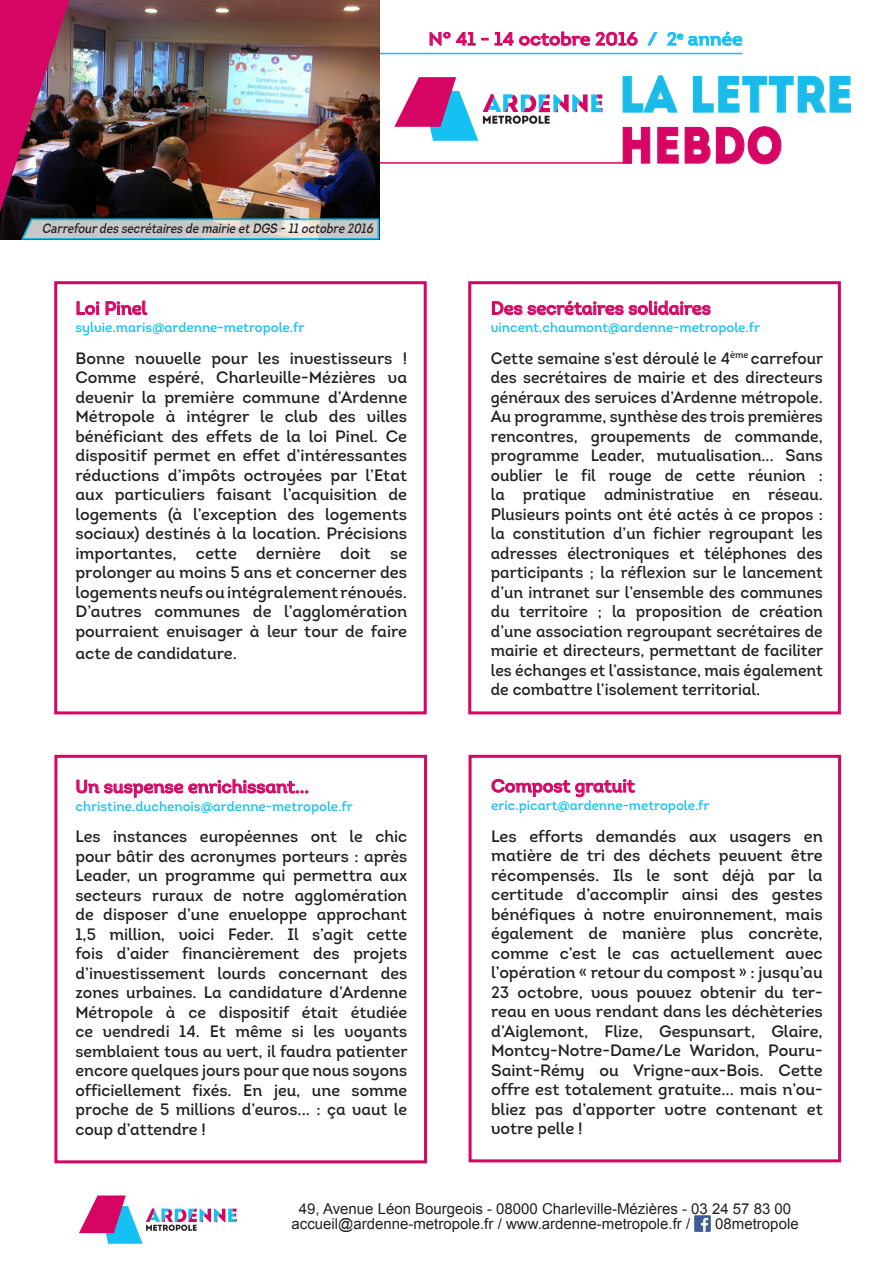
<style>
.page{position:relative;width:893px;height:1263px;background:#fff}
.page>*{position:absolute;margin:0;border:0;box-sizing:border-box;transform-origin:0 0}
.t1{font:51px "Intro";color:#1bbbe9;scale:.89 1}
.t2{font:51px "Intro";color:#d60564;scale:.89 1}
.t3{font:18px "Intro Regular Alt";color:#d60564}
.t4{font:18px "Intro";color:#d60564;scale:1.06 1}
.t5{font:16.5px/19.5px "Intro Regular Alt";color:#231f20;text-align:justify}
.t6{font:16.5px/19.5px "Intro Regular Alt";color:#231f20;text-align:justify;scale:.95 1}
.t7{font:15px "Arial";color:#231f20}
.t8{font:13.5px "Intro Regular Alt";color:#15c0f2}
.t9{font:italic 13.5px "Intro";color:#231f20;scale:.85 1}
.s1{color:#15c0f2}
</style>
<div class="page">
<hr style="left:359px;top:53px;width:383px;height:1px;background:#15c0f2">
<hr style="left:359px;top:162px;width:273px;height:2px;background:#d60564">
<svg style="left:429px;top:32px;width:47px;height:14px"></svg>
<svg style="left:482px;top:38px;width:6px;height:2px"></svg>
<svg style="left:494px;top:31px;width:144px;height:15px"></svg>
<svg style="left:647px;top:32px;width:10px;height:14px"></svg>
<svg style="left:667px;top:31px;width:76px;height:15px"></svg>
<img style="left:694px;top:1215px;width:17px;height:17px">
<div style="left:54px;top:281px;width:373px;height:433px;border:3px solid #d60564"></div>
<div style="left:468px;top:281px;width:373px;height:433px;border:3px solid #d60564"></div>
<svg style="left:394px;top:77px;width:208px;height:64px"></svg>
<div style="left:469px;top:755px;width:372px;height:407px;border:3px solid #d60564"></div>
<div style="left:54px;top:755px;width:373px;height:408px;border:3px solid #d60564"></div>
<svg style="left:79px;top:1195px;width:158px;height:49px"></svg>
<svg style="left:622px;top:75px;width:55px;height:38px"></svg>
<svg style="left:693px;top:76px;width:158px;height:37px"></svg>
<svg style="left:622px;top:127px;width:28px;height:37px"></svg>
<svg style="left:657px;top:126px;width:125px;height:39px"></svg>
<svg style="left:492px;top:300px;width:219px;height:15px"></svg>
<svg style="left:76px;top:779px;width:233px;height:19px"></svg>
<svg style="left:76px;top:301px;width:71px;height:14px"></svg>
<img style="left:0;top:0;width:380px;height:240px">
<svg style="left:491px;top:779px;width:144px;height:18px"></svg>
<p class="t4" style="left:428px;top:28px;width:298px">N° 41 - 14 octobre 2016 <span class="s1">/ 2</span><sup>e</sup> <span class="s1">année</span></p>
<p class="t9" style="left:42px;top:220px;width:394px">Carrefourdes secrétaires de mairie etDGS -11octobre 2016</p>
<p class="t3" style="left:75px;top:297px;width:73px">Loi Pinel</p>
<p class="t8" style="left:75px;top:319px;width:230px">sylvie.maris@ardenne-metropole.fr</p>
<p class="t5" style="left:75px;top:348px;width:333px">Bonne nouvelle pour les investisseurs !<br>Comme espéré, Charleville-Mézières va devenir la première commune d’Ardenne Métropole à intégrer le club des villes bénéficiant des effets de la loi Pinel. Ce dispositif permet en effet d’intéressantes réductions d’impôts octroyées par l’Etat aux particuliers faisant l’acquisition de logements (à l’exception des logements sociaux) destinés à la location. Précisions importantes, cette dernière doit se prolonger au moins 5 ans et concerner des logements neufs ou intégralement rénovés.<br>D’autres communes de l’agglomération pourraient envisager à leur tour de faire</p>
<p class="t5" style="left:75px;top:643px;width:163px">acte de candidature.</p>
<p class="t3" style="left:75px;top:775px;width:235px">Un suspense enrichissant...</p>
<p class="t8" style="left:75px;top:797px;width:279px">christine.duchenois@ardenne-metropole.fr</p>
<p class="t5" style="left:75px;top:827px;width:334px">Les instances européennes ont le chic pour bâtir des acronymes porteurs : après Leader, un programme qui permettra aux secteurs ruraux de notre agglomération de disposer d’une enveloppe approchant 1,5 million, voici Feder. Il s’agit cette fois d’aider financièrement des projets d’investissement lourds concernant des zones urbaines. La candidature d’Ardenne Métropole à ce dispositif était étudiée ce vendredi 14. Et même si les voyants semblaient tous au vert, il faudra patienter encore quelques jours pour que nous soyons officiellement fixés. En jeu, une somme proche de 5 millions d’euros... : ça vaut le coup d’attendre !</p>
<p class="t1" style="left:619px;top:64px;width:265px">LA LETTRE</p>
<p class="t2" style="left:619px;top:115px;width:186px">HEBDO</p>
<p class="t3" style="left:491px;top:297px;width:222px">Des secrétaires solidaires</p>
<p class="t8" style="left:491px;top:319px;width:271px">vincent.chaumont@ardenne-metropole.fr</p>
<p class="t6" style="left:491px;top:348px;width:351px">Cette semaine s’est déroulé le 4<sup>ème</sup> carrefour des secrétaires de mairie et des directeurs généraux des services d’Ardenne métropole.<br>Au programme, synthèse des trois premières rencontres, groupements de commande, programme Leader, mutualisation... Sans oublier le fil rouge de cette réunion :</p>
<p class="t6" style="left:491px;top:485px;width:351px">la pratique administrative en réseau.<br>Plusieurs points ont été actés à ce propos :</p>
<p class="t6" style="left:491px;top:524px;width:351px">la constitution d’un fichier regroupant les adresses électroniques et téléphones des participants ; la réflexion sur le lancement d’un intranet sur l’ensemble des communes du territoire ; la proposition de création d’une association regroupant secrétaires de mairie et directeurs, permettant de faciliter les échanges et l’assistance, mais également de combattre l’isolement territorial.</p>
<p class="t3" style="left:491px;top:774px;width:145px">Compost gratuit</p>
<p class="t8" style="left:491px;top:797px;width:220px">eric.picart@ardenne-metropole.fr</p>
<p class="t5" style="left:491px;top:826px;width:333px">Les efforts demandés aux usagers en</p>
<p class="t5" style="left:491px;top:845px;width:333px">matière de tri des déchets peuvent être</p>
<p class="t5" style="left:491px;top:865px;width:333px">récompensés. Ils le sont déjà par la</p>
<p class="t5" style="left:491px;top:884px;width:333px">certitude d’accomplir ainsi des gestes</p>
<p class="t5" style="left:491px;top:904px;width:333px">bénéfiques à notre environnement, mais également de manière plus concrète, comme c’est le cas actuellement avec l’opération « retour du compost » : jusqu’au 23 octobre, vous pouvez obtenir du ter&shy;reau en vous rendant dans les déchèteries</p>
<p class="t5" style="left:491px;top:1021px;width:333px">d’Aiglemont, Flize, Gespunsart, Glaire,<br>Montcy-Notre-Dame/Le Waridon, Pouru-</p>
<p class="t5" style="left:491px;top:1060px;width:333px">Saint-Rémy ou Vrigne-aux-Bois. Cette offre est totalement gratuite... mais n’ou&shy;bliez pas d’apporter votre contenant et votre pelle !</p>
<p class="t7" style="left:299px;top:1199px;width:494px">49, Avenue Léon Bourgeois - 08000 Charleville-Mézières - 03 24 57 83 00</p>
<p class="t7" style="left:291px;top:1214px;width:400px">accueil@ardenne-metropole.fr / www.ardenne-metropole.fr /</p>
<p class="t7" style="left:715px;top:1214px;width:85px">08metropole</p>
</div>
